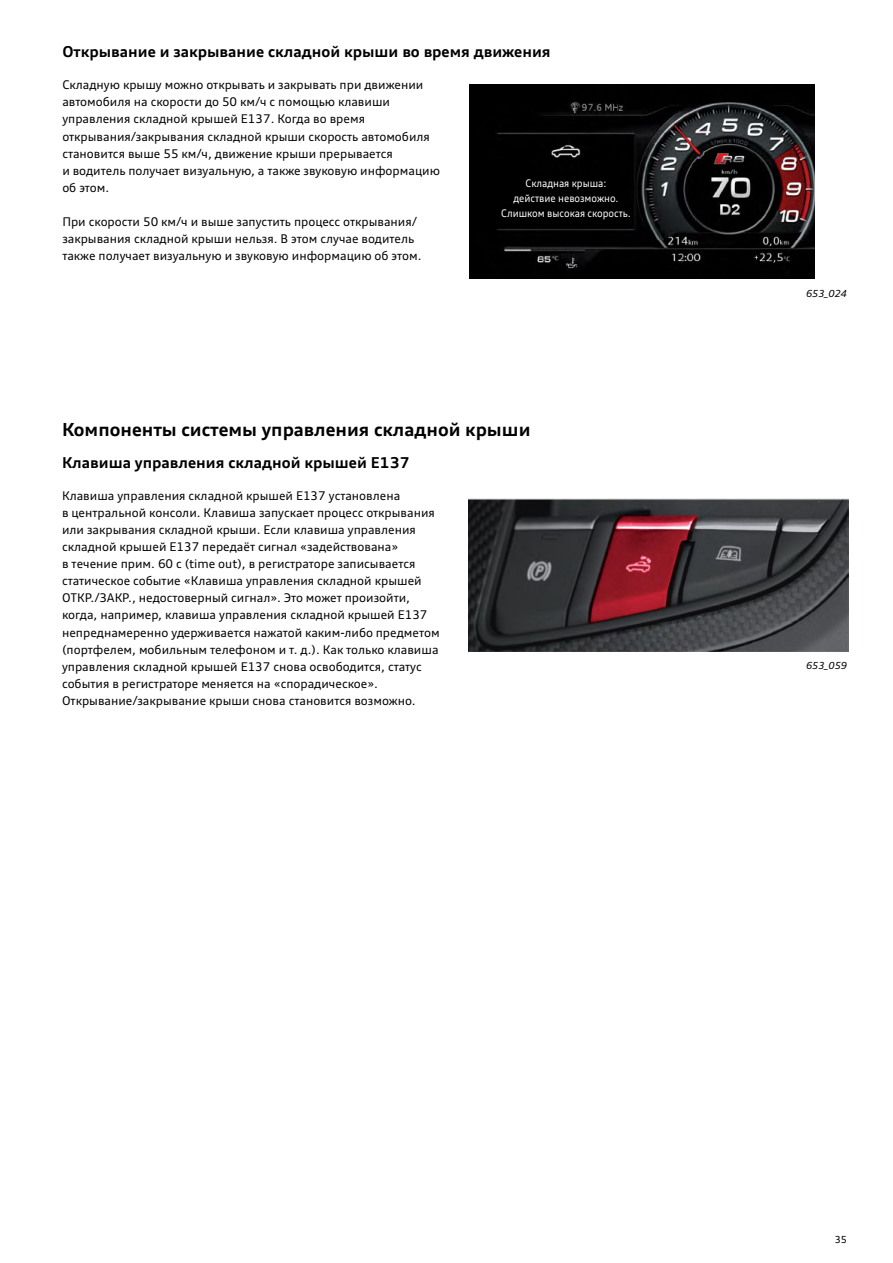
<style>
.page{position:relative;width:893px;height:1263px;background:#fff}
.page>*{position:absolute;margin:0;border:0;box-sizing:border-box;transform-origin:0 0}
.t1{font:700 18px "Audi Type";color:#000}
.t2{font:700 15px "Audi Type";color:#000}
.t3{font:12px/17.1px "Audi Type";color:#000}
.t4{font:10.5px/15px "Audi Type";color:#fff;text-align:center;scale:.92 1}
.t5{font:italic 9.75px "Audi Type";color:#000}
.t6{font:9.75px "Audi Type";color:#000}
</style>
<div class="page">
<img style="left:470px;top:84px;width:344px;height:195px">
<img style="left:468px;top:499px;width:380px;height:152px">
<p class="t2" style="left:62px;top:43px;width:490px">Открывание и закрывание складной крыши во время движения</p>
<p class="t3" style="left:62px;top:76px;width:379px">Складную крышу можно открывать и закрывать при движении автомобиля на скорости до 50 км/ч с помощью клавиши управления складной крышей E137. Когда во время открывания/закрывания складной крыши скорость автомобиля становится выше 55 км/ч, движение крыши прерывается<br>и водитель получает визуальную, а также звуковую информацию об этом.</p>
<p class="t3" style="left:62px;top:213px;width:361px">При скорости 50 км/ч и выше запустить процесс открывания/ закрывания складной крыши нельзя. В этом случае водитель также получает визуальную и звуковую информацию об этом.</p>
<p class="t4" style="left:501px;top:175px;width:142px">Складная крыша:<br>действие невозможно.<br>Слишком высокая скорость.</p>
<h1 class="t1" style="left:62px;top:418px;width:470px">Компоненты системы управления складной крыши</h1>
<p class="t2" style="left:62px;top:453px;width:349px">Клавиша управления складной крышей E137</p>
<p class="t3" style="left:62px;top:487px;width:379px">Клавиша управления складной крышей E137 установлена<br>в центральной консоли. Клавиша запускает процесс открывания или закрывания складной крыши. Если клавиша управления складной крышей E137 передаёт сигнал «задействована»<br>в течение прим. 60 с (time out), в регистраторе записывается статическое событие «Клавиша управления складной крышей ОТКР./ЗАКР., недостоверный сигнал». Это может произойти, когда, например, клавиша управления складной крышей E137 непреднамеренно удерживается нажатой каким‑либо предметом (портфелем, мобильным телефоном и т. д.). Как только клавиша управления складной крышей E137 снова освободится, статус события в регистраторе меняется на «спорадическое».<br>Открывание/закрывание крыши снова становится возможно.</p>
<p class="t5" style="left:806px;top:288px;width:42px">653_024</p>
<p class="t5" style="left:806px;top:660px;width:42px">653_059</p>
<p class="t6" style="left:835px;top:1233px;width:14px">35</p>
</div>
